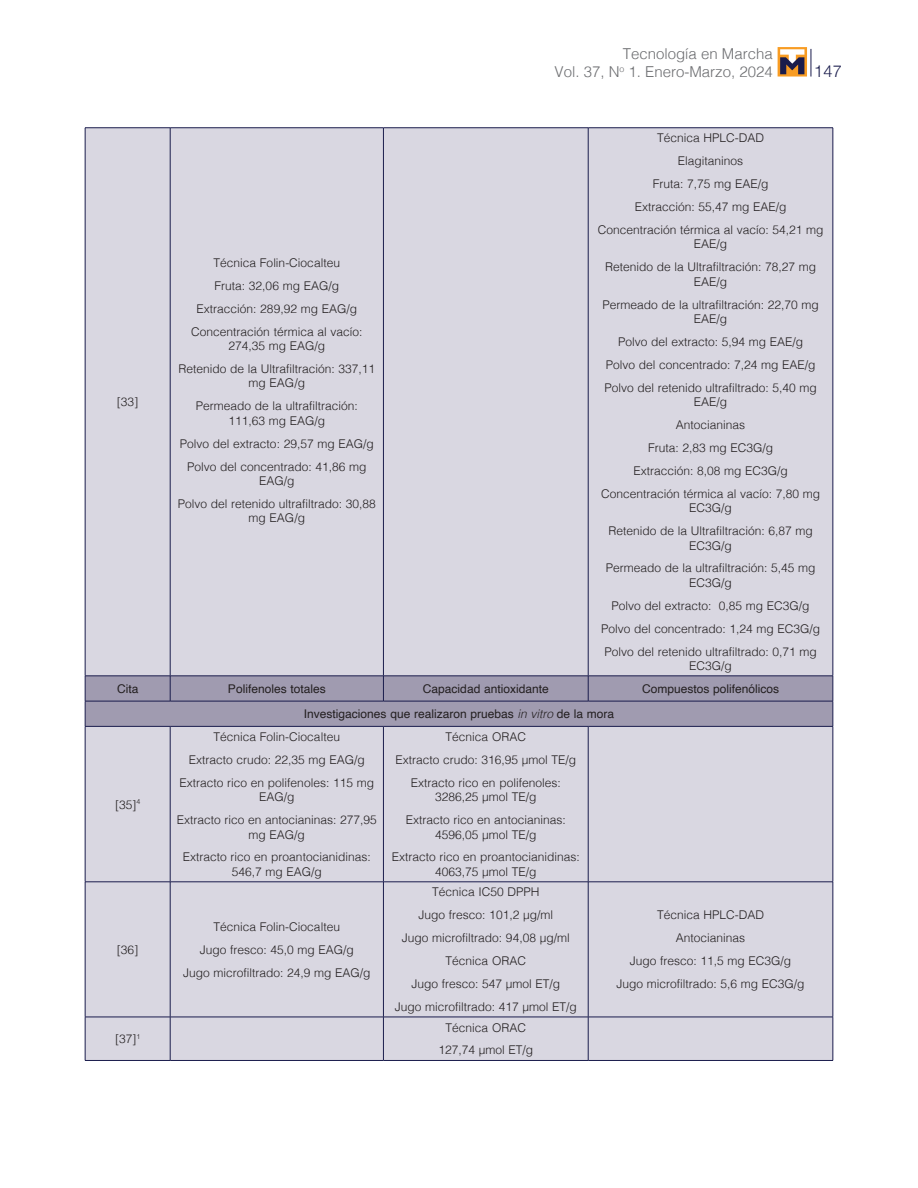
<style>
.page{position:relative;width:918px;height:1188px;background:#fff}
.page>*{position:absolute;margin:0;border:0;box-sizing:border-box;transform-origin:0 0}
.t1{font:300 16.5px "Helvetica Neue";color:#1a1c4c}
.t2{font:300 15px/18px "Helvetica";color:#6c6d70;text-align:right}
.t3{font:300 12px/23px "Helvetica";color:#231f20;text-align:center}
.t4{font:12px "Helvetica";color:#231f20}
.s1{font-weight:300;font-style:italic}
</style>
<div class="page">
<svg style="left:811px;top:49px;width:1px;height:28px"></svg>
<svg style="left:778px;top:47px;width:29px;height:30px"></svg>
<svg style="left:780px;top:49px;width:24px;height:25px"></svg>
<div style="left:86px;top:128px;width:747px;height:932px;background:#d9d7e1"></div>
<hr style="left:85px;top:127px;width:85px;height:1px;background:#1a1c4c">
<hr style="left:85px;top:128px;width:1px;height:548px;background:#1a1c4c">
<hr style="left:170px;top:127px;width:213px;height:1px;background:#1a1c4c">
<hr style="left:170px;top:128px;width:1px;height:548px;background:#1a1c4c">
<hr style="left:383px;top:127px;width:205px;height:1px;background:#1a1c4c">
<hr style="left:383px;top:128px;width:1px;height:548px;background:#1a1c4c">
<hr style="left:588px;top:127px;width:245px;height:1px;background:#1a1c4c">
<hr style="left:588px;top:128px;width:1px;height:548px;background:#1a1c4c">
<hr style="left:833px;top:128px;width:1px;height:548px;background:#1a1c4c">
<hr style="left:85px;top:727px;width:1px;height:155px;background:#1a1c4c">
<hr style="left:170px;top:727px;width:1px;height:155px;background:#1a1c4c">
<hr style="left:383px;top:727px;width:1px;height:155px;background:#1a1c4c">
<hr style="left:588px;top:727px;width:1px;height:155px;background:#1a1c4c">
<hr style="left:833px;top:727px;width:1px;height:155px;background:#1a1c4c">
<hr style="left:85px;top:882px;width:85px;height:1px;background:#1a1c4c">
<hr style="left:85px;top:882px;width:1px;height:135px;background:#1a1c4c">
<hr style="left:170px;top:882px;width:213px;height:1px;background:#1a1c4c">
<hr style="left:170px;top:882px;width:1px;height:135px;background:#1a1c4c">
<hr style="left:383px;top:882px;width:205px;height:1px;background:#1a1c4c">
<hr style="left:383px;top:882px;width:1px;height:135px;background:#1a1c4c">
<hr style="left:588px;top:882px;width:245px;height:1px;background:#1a1c4c">
<hr style="left:588px;top:882px;width:1px;height:135px;background:#1a1c4c">
<hr style="left:833px;top:882px;width:1px;height:135px;background:#1a1c4c">
<hr style="left:85px;top:1017px;width:85px;height:1px;background:#1a1c4c">
<hr style="left:85px;top:1017px;width:1px;height:43px;background:#1a1c4c">
<hr style="left:170px;top:1017px;width:213px;height:1px;background:#1a1c4c">
<hr style="left:170px;top:1017px;width:1px;height:43px;background:#1a1c4c">
<hr style="left:383px;top:1017px;width:205px;height:1px;background:#1a1c4c">
<hr style="left:383px;top:1017px;width:1px;height:43px;background:#1a1c4c">
<hr style="left:588px;top:1017px;width:245px;height:1px;background:#1a1c4c">
<hr style="left:588px;top:1017px;width:1px;height:43px;background:#1a1c4c">
<hr style="left:833px;top:1017px;width:1px;height:43px;background:#1a1c4c">
<hr style="left:85px;top:1060px;width:85px;height:1px;background:#1a1c4c">
<hr style="left:170px;top:1060px;width:213px;height:1px;background:#1a1c4c">
<hr style="left:383px;top:1060px;width:205px;height:1px;background:#1a1c4c">
<hr style="left:588px;top:1060px;width:245px;height:1px;background:#1a1c4c">
<svg style="left:85px;top:676px;width:749px;height:50px"></svg>
<hr style="left:85px;top:726px;width:85px;height:1px;background:#1a1c4c">
<hr style="left:170px;top:726px;width:213px;height:1px;background:#1a1c4c">
<hr style="left:383px;top:726px;width:205px;height:1px;background:#1a1c4c">
<hr style="left:588px;top:726px;width:245px;height:1px;background:#1a1c4c">
<p class="t3" style="left:117px;top:390px;width:23px">[33]</p>
<p class="t3" style="left:191px;top:250px;width:173px">Técnica Folin-Ciocalteu<br>Fruta: 32,06 mg EAG/g<br>Extracción: 289,92 mg EAG/g<br>Concentración térmica al vacío:</p>
<p class="t3" style="left:178px;top:334px;width:198px">274,35 mg EAG/g<br>Retenido de la Ultrafiltración: 337,11</p>
<p class="t3" style="left:196px;top:371px;width:163px">mg EAG/g<br>Permeado de la ultrafiltración:</p>
<p class="t3" style="left:180px;top:408px;width:195px">111,63 mg EAG/g<br>Polvo del extracto: 29,57 mg EAG/g<br>Polvo del concentrado: 41,86 mg</p>
<p class="t3" style="left:178px;top:468px;width:200px">EAG/g<br>Polvo del retenido ultrafiltrado: 30,88</p>
<p class="t3" style="left:249px;top:506px;width:58px">mg EAG/g</p>
<p class="t2" style="left:555px;top:43px;width:220px">Tecnología en Marcha<br>Vol. 37, N<sup>o</sup> 1. Enero-Marzo, 2024</p>
<h1 class="t1" style="left:814px;top:57px;width:29px">147</h1>
<p class="t3" style="left:598px;top:126px;width:227px">Técnica HPLC-DAD<br>Elagitaninos<br>Fruta: 7,75 mg EAE/g<br>Extracción: 55,47 mg EAE/g<br>Concentración térmica al vacío: 54,21 mg</p>
<p class="t3" style="left:605px;top:232px;width:213px">EAE/g<br>Retenido de la Ultrafiltración: 78,27 mg</p>
<p class="t3" style="left:602px;top:269px;width:218px">EAE/g<br>Permeado de la ultrafiltración: 22,70 mg</p>
<p class="t3" style="left:604px;top:306px;width:214px">EAE/g<br>Polvo del extracto: 5,94 mg EAE/g<br>Polvo del concentrado: 7,24 mg EAE/g<br>Polvo del retenido ultrafiltrado: 5,40 mg</p>
<p class="t3" style="left:601px;top:390px;width:221px">EAE/g<br>Antocianinas<br>Fruta: 2,83 mg EC3G/g<br>Extracción: 8,08 mg EC3G/g<br>Concentración térmica al vacío: 7,80 mg</p>
<p class="t3" style="left:608px;top:496px;width:206px">EC3G/g<br>Retenido de la Ultrafiltración: 6,87 mg</p>
<p class="t3" style="left:606px;top:533px;width:211px">EC3G/g<br>Permeado de la ultrafiltración: 5,45 mg</p>
<p class="t3" style="left:601px;top:570px;width:221px">EC3G/g<br>Polvo del extracto: 0,85 mg EC3G/g<br>Polvo del concentrado: 1,24 mg EC3G/g<br>Polvo del retenido ultrafiltrado: 0,71 mg</p>
<p class="t3" style="left:689px;top:653px;width:44px">EC3G/g</p>
<p class="t4" style="left:117px;top:680px;width:23px">Cita</p>
<p class="t4" style="left:228px;top:680px;width:99px">Polifenoles totales</p>
<p class="t4" style="left:423px;top:680px;width:127px">Capacidad antioxidante</p>
<p class="t4" style="left:642px;top:680px;width:139px">Compuestos polifenólicos</p>
<p class="t4" style="left:304px;top:705px;width:312px">Investigaciones que realizaron pruebas <span class="s1">in vitro</span> de la mora</p>
<p class="t3" style="left:115px;top:792px;width:27px">[35]<sup>4</sup></p>
<p class="t3" style="left:117px;top:937px;width:23px">[36]</p>
<p class="t3" style="left:180px;top:724px;width:196px">Técnica Folin-Ciocalteu<br>Extracto crudo: 22,35 mg EAG/g<br>Extracto rico en polifenoles: 115 mg</p>
<p class="t3" style="left:177px;top:785px;width:202px">EAG/g<br>Extracto rico en antocianinas: 277,95</p>
<p class="t3" style="left:183px;top:822px;width:189px">mg EAG/g<br>Extracto rico en proantocianidinas:</p>
<p class="t3" style="left:232px;top:859px;width:92px">546,7 mg EAG/g</p>
<p class="t3" style="left:183px;top:914px;width:189px">Técnica Folin-Ciocalteu<br>Jugo fresco: 45,0 mg EAG/g<br>Jugo microfiltrado: 24,9 mg EAG/g</p>
<p class="t3" style="left:395px;top:724px;width:182px">Técnica ORAC<br>Extracto crudo: 316,95 µmol TE/g<br>Extracto rico en polifenoles:</p>
<p class="t3" style="left:406px;top:785px;width:161px">3286,25 µmol TE/g<br>Extracto rico en antocianinas:</p>
<p class="t3" style="left:392px;top:822px;width:189px">4596,05 µmol TE/g<br>Extracto rico en proantocianidinas:</p>
<p class="t3" style="left:435px;top:859px;width:103px">4063,75 µmol TE/g</p>
<p class="t3" style="left:395px;top:880px;width:184px">Técnica IC50 DPPH<br>Jugo fresco: 101,2 µg/ml<br>Jugo microfiltrado: 94,08 µg/ml<br>Técnica ORAC<br>Jugo fresco: 547 µmol ET/g<br>Jugo microfiltrado: 417 µmol ET/g</p>
<p class="t3" style="left:115px;top:1027px;width:27px">[37]<sup>1</sup></p>
<p class="t3" style="left:438px;top:1015px;width:96px">Técnica ORAC<br>127,74 µmol ET/g</p>
<p class="t3" style="left:617px;top:903px;width:190px">Técnica HPLC-DAD<br>Antocianinas<br>Jugo fresco: 11,5 mg EC3G/g<br>Jugo microfiltrado: 5,6 mg EC3G/g</p>
</div>
